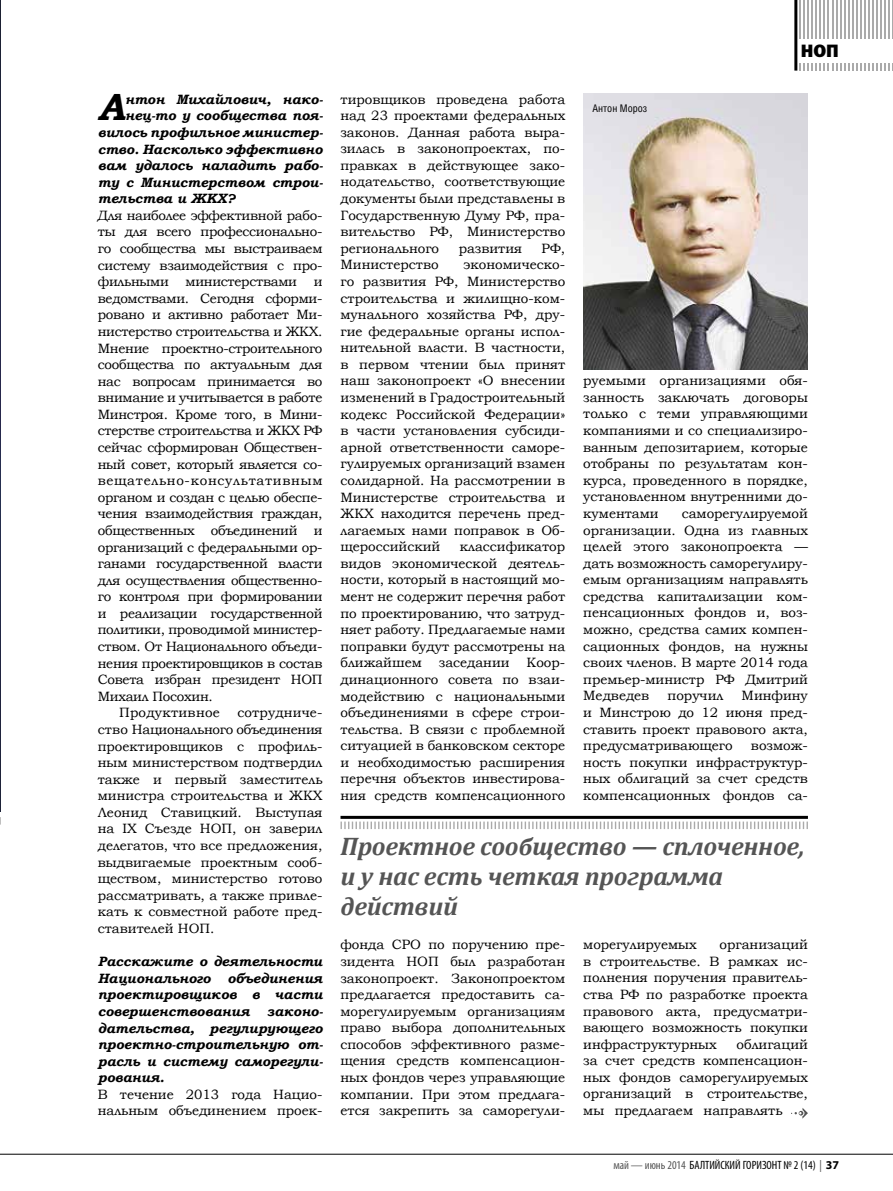
<style>
.page{position:relative;width:893px;height:1191px;background:#fff}
.page>*{position:absolute;margin:0;border:0;box-sizing:border-box;transform-origin:0 0}
.t1{font:italic 700 37.8px "Bookman Old Style";color:#000}
.t2{font:italic 700 25.5px/30px "Cambria";letter-spacing:-.01em;color:#555}
.t3{font:18px "Franklin Gothic Heavy C";color:#000}
.t4{font:13.5px/16.6px "Bookman Old Style";letter-spacing:-.02em;color:#000;text-align:justify}
.t5{font:italic 700 13.5px/16.6px "Bookman Old Style";color:#000;text-align:justify}
.t6{font:13.5px/16.6px "Bookman Old Style";color:#000}
.t7{font:13.5px "Bookman Old Style";letter-spacing:.05em;color:#000}
.t8{font:13.5px "Bookman Old Style";letter-spacing:.02em;color:#000}
.t9{font:condensed 12px "Myriad Pro";color:#000}
.t10{font:10.5px "Helios Cond";color:#000}
.s1{color:#555}
.s2{font-weight:700;font-stretch:normal}
</style>
<div class="page">
<hr style="left:0;top:1153px;width:893px;height:1px;background:#000">
<img style="left:0;top:0;width:1px;height:811px">
<svg style="left:791px;top:1108px;width:17px;height:10px"></svg>
<img style="left:583px;top:94px;width:225px;height:275px">
<hr style="left:340px;top:816px;width:468px;height:3px;background:#000">
<svg style="left:340px;top:821px;width:468px;height:8px"></svg>
<hr style="left:799px;top:0;width:2px;height:38px;background:#aaa">
<hr style="left:864px;top:0;width:2px;height:38px;background:#aaa">
<hr style="left:832px;top:0;width:1px;height:38px;background:#aaa">
<hr style="left:815px;top:0;width:2px;height:38px;background:#aaa">
<hr style="left:880px;top:0;width:2px;height:38px;background:#aaa">
<hr style="left:848px;top:0;width:1px;height:38px;background:#aaa">
<hr style="left:803px;top:0;width:2px;height:38px;background:#aaa">
<hr style="left:868px;top:0;width:2px;height:38px;background:#aaa">
<hr style="left:836px;top:0;width:1px;height:38px;background:#aaa">
<hr style="left:819px;top:0;width:2px;height:38px;background:#aaa">
<hr style="left:884px;top:0;width:2px;height:38px;background:#aaa">
<hr style="left:852px;top:0;width:1px;height:38px;background:#aaa">
<hr style="left:807px;top:0;width:2px;height:38px;background:#aaa">
<hr style="left:872px;top:0;width:2px;height:38px;background:#aaa">
<hr style="left:840px;top:0;width:1px;height:38px;background:#aaa">
<hr style="left:824px;top:0;width:1px;height:38px;background:#aaa">
<hr style="left:888px;top:0;width:2px;height:38px;background:#aaa">
<hr style="left:856px;top:0;width:2px;height:38px;background:#aaa">
<hr style="left:811px;top:0;width:2px;height:38px;background:#aaa">
<hr style="left:876px;top:0;width:2px;height:38px;background:#aaa">
<hr style="left:844px;top:0;width:1px;height:38px;background:#aaa">
<hr style="left:828px;top:0;width:1px;height:38px;background:#aaa">
<hr style="left:892px;top:0;width:1px;height:38px;background:#aaa">
<hr style="left:860px;top:0;width:2px;height:38px;background:#aaa">
<svg style="left:799px;top:63px;width:94px;height:8px"></svg>
<hr style="left:794px;top:0;width:3px;height:71px;background:#000">
<h1 class="t1" style="left:98px;top:80px;width:29px">А</h1>
<p class="t5" style="left:125px;top:91px;width:198px">нтон Михайлович, нако-</p>
<p class="t5" style="left:125px;top:107px;width:199px">нец-то у сообщества поя-</p>
<p class="t5" style="left:98px;top:124px;width:227px">вилось профильное министер-</p>
<p class="t5" style="left:98px;top:140px;width:226px">ство. Насколько эффективно</p>
<p class="t5" style="left:98px;top:157px;width:227px">вам удалось наладить рабо-</p>
<p class="t5" style="left:98px;top:174px;width:227px">ту с Министерством строи-</p>
<p class="t5" style="left:98px;top:190px;width:139px">тельства и ЖКХ?</p>
<p class="t4" style="left:98px;top:207px;width:226px">Для наиболее эффективной рабо-</p>
<p class="t4" style="left:98px;top:223px;width:226px">ты для всего профессионально-</p>
<p class="t4" style="left:98px;top:240px;width:226px">го сообщества мы выстраиваем</p>
<p class="t4" style="left:98px;top:257px;width:226px">систему взаимодействия с про-</p>
<p class="t4" style="left:98px;top:273px;width:226px">фильными министерствами и</p>
<p class="t4" style="left:98px;top:290px;width:226px">ведомствами. Сегодня сформи-</p>
<p class="t4" style="left:98px;top:306px;width:226px">ровано и активно работает Ми-</p>
<p class="t4" style="left:98px;top:323px;width:226px">нистерство строительства и ЖКХ.</p>
<p class="t4" style="left:98px;top:340px;width:226px">Мнение проектно-строительного</p>
<p class="t4" style="left:98px;top:356px;width:226px">сообщества по актуальным для</p>
<p class="t4" style="left:98px;top:373px;width:226px">нас вопросам принимается во</p>
<p class="t4" style="left:98px;top:389px;width:226px">внимание и учитывается в работе</p>
<p class="t4" style="left:98px;top:406px;width:226px">Минстроя. Кроме того, в Мини-</p>
<p class="t4" style="left:98px;top:422px;width:226px">стерстве строительства и ЖКХ РФ</p>
<p class="t4" style="left:98px;top:439px;width:226px">сейчас сформирован Обществен-</p>
<p class="t4" style="left:98px;top:456px;width:226px">ный совет, который является со-</p>
<p class="t7" style="left:98px;top:472px;width:226px">вещательно-консультативным</p>
<p class="t4" style="left:98px;top:489px;width:226px">органом и создан с целью обеспе-</p>
<p class="t4" style="left:98px;top:505px;width:226px">чения взаимодействия граждан,</p>
<p class="t4" style="left:98px;top:522px;width:226px">общественных объединений и</p>
<p class="t4" style="left:98px;top:538px;width:226px">организаций с федеральными ор-</p>
<p class="t4" style="left:98px;top:555px;width:226px">ганами государственной власти</p>
<p class="t4" style="left:98px;top:572px;width:226px">для осуществления общественно-</p>
<p class="t4" style="left:98px;top:588px;width:226px">го контроля при формировании</p>
<p class="t4" style="left:98px;top:605px;width:226px">и реализации государственной</p>
<p class="t4" style="left:98px;top:621px;width:226px">политики, проводимой министер-</p>
<p class="t4" style="left:98px;top:638px;width:226px">ством. От Национального объеди-</p>
<p class="t4" style="left:98px;top:655px;width:226px">нения проектировщиков в состав</p>
<p class="t4" style="left:98px;top:671px;width:226px">Совета избран президент НОП</p>
<p class="t4" style="left:98px;top:688px;width:117px">Михаил Посохин.</p>
<p class="t8" style="left:119px;top:704px;width:102px">Продуктивное</p>
<p class="t4" style="left:98px;top:704px;width:226px;text-indent:140px">сотрудниче&shy;ство Национального объединения проектировщиков с профиль&shy;ным министерством подтвердил также и первый заместитель министра строительства и ЖКХ Леонид Ставицкий. Выступая на IX Съезде НОП, он заверил делегатов, что все предложения, выдвигаемые проектным сооб&shy;ществом, министерство готово рассматривать, а также привле&shy;кать к совместной работе пред&shy;ставителей НОП.</p>
<p class="t5" style="left:98px;top:953px;width:226px">Расскажите о деятельности Национального объединения проектировщиков в части совершенствования</p>
<p class="t5" style="left:98px;top:1002px;width:227px;text-indent:169px">законо&shy;дательства, регулирующего проектно-строительную от&shy;расль и систему саморегули&shy;рования.</p>
<p class="t6" style="left:98px;top:1086px;width:226px">В течение 2013 года Нацио&shy;нальным объединением проек-</p>
<p class="t4" style="left:340px;top:91px;width:226px">тировщиков проведена работа над 23 проектами федеральных законов. Данная работа выра&shy;зилась в законопроектах, по&shy;правках в действующее зако&shy;нодательство, соответствующие документы были представлены в Государственную Думу РФ, пра&shy;вительство РФ, Министерство регионального</p>
<p class="t6" style="left:459px;top:240px;width:65px">развития</p>
<p class="t4" style="left:542px;top:240px;width:25px">РФ,</p>
<p class="t6" style="left:340px;top:256px;width:100px">Министерство</p>
<p class="t4" style="left:340px;top:256px;width:226px;text-indent:123px">экономическо&shy;го развития РФ, Министерство строительства и жилищно-ком&shy;мунального хозяйства РФ, дру&shy;гие федеральные органы испол&shy;нительной власти. В частности, в первом чтении был принят наш законопроект «О внесении изменений в Градостроительный кодекс Российской Федерации» в части установления субсиди&shy;арной ответственности саморе&shy;гулируемых организаций взамен солидарной. На рассмотрении в Министерстве строительства и ЖКХ находится перечень пред&shy;лагаемых нами поправок в Об&shy;щероссийский</p>
<p class="t4" style="left:340px;top:538px;width:226px;text-indent:119px">классификатор видов экономической деятель&shy;ности, который в настоящий мо&shy;мент не содержит перечня работ по проектированию, что затруд&shy;няет работу. Предлагаемые нами поправки будут рассмотрены на ближайшем</p>
<p class="t4" style="left:340px;top:654px;width:226px;text-indent:186px">Коор&shy;динационного совета по взаи&shy;модействию с национальными объединениями в сфере строи&shy;тельства. В связи с проблемной ситуацией в банковском секторе и необходимостью расширения перечня объектов инвестирова&shy;ния средств компенсационного</p>
<p class="t6" style="left:439px;top:654px;width:72px">заседании</p>
<p class="t10" style="left:592px;top:102px;width:56px">Антон Мороз</p>
<h3 class="t3" style="left:801px;top:41px;width:40px">ноп</h3>
<p class="t4" style="left:583px;top:372px;width:226px">руемыми организациями обя&shy;занность заключать договоры только с теми управляющими компаниями и со специализиро&shy;ванным депозитарием, которые отобраны по результатам кон&shy;курса, проведенного в порядке, установленном внутренними до&shy;кументами</p>
<p class="t4" style="left:583px;top:505px;width:226px;text-indent:98px">саморегулируемой организации. Одна из главных целей этого законопроекта — дать возможность саморегулиру&shy;емым организациям направлять средства капитализации ком&shy;пенсационных фондов и, воз&shy;можно, средства самих компен&shy;сационных фондов, на нужны своих членов. В марте 2014 года премьер-министр РФ Дмитрий Медведев</p>
<p class="t4" style="left:583px;top:687px;width:226px;text-indent:158px">Минфину и Минстрою до 12 июня пред&shy;ставить проект правового акта, предусматривающего</p>
<p class="t6" style="left:668px;top:687px;width:57px">поручил</p>
<p class="t4" style="left:583px;top:737px;width:226px;text-indent:168px">возмож&shy;ность покупки инфраструктур&shy;ных облигаций за счет средств компенсационных фондов са-</p>
<h2 class="t2" style="left:340px;top:830px;width:466px">Проектное сообщество — сплоченное, и у нас есть четкая программа действий</h2>
<p class="t4" style="left:340px;top:936px;width:226px">фонда СРО по поручению пре&shy;зидента НОП был разработан законопроект. Законопроектом предлагается предоставить са&shy;морегулируемым организациям право выбора дополнительных способов эффективного разме&shy;щения средств компенсацион&shy;ных фондов через управляющие компании. При этом предлага&shy;ется закрепить за саморегули-</p>
<p class="t4" style="left:583px;top:936px;width:226px;text-indent:136px">организаций в строительстве. В рамках ис&shy;полнения поручения правитель&shy;ства РФ по разработке проекта правового акта, предусматри&shy;вающего возможность покупки инфраструктурных</p>
<p class="t6" style="left:583px;top:936px;width:115px">морегулируемых</p>
<p class="t4" style="left:583px;top:1035px;width:226px;text-indent:153px">облигаций за счет средств компенсацион&shy;ных фондов саморегулируемых организаций в строительстве, мы предлагаем направлять</p>
<p class="t9" style="left:613px;top:1158px;width:227px"><span class="s1">май — июнь 2014</span> БАЛТИЙСКИЙ ГОРИЗОНТ № 2 (14) <span class="s1">|</span> <span class="s2">37</span></p>
</div>
